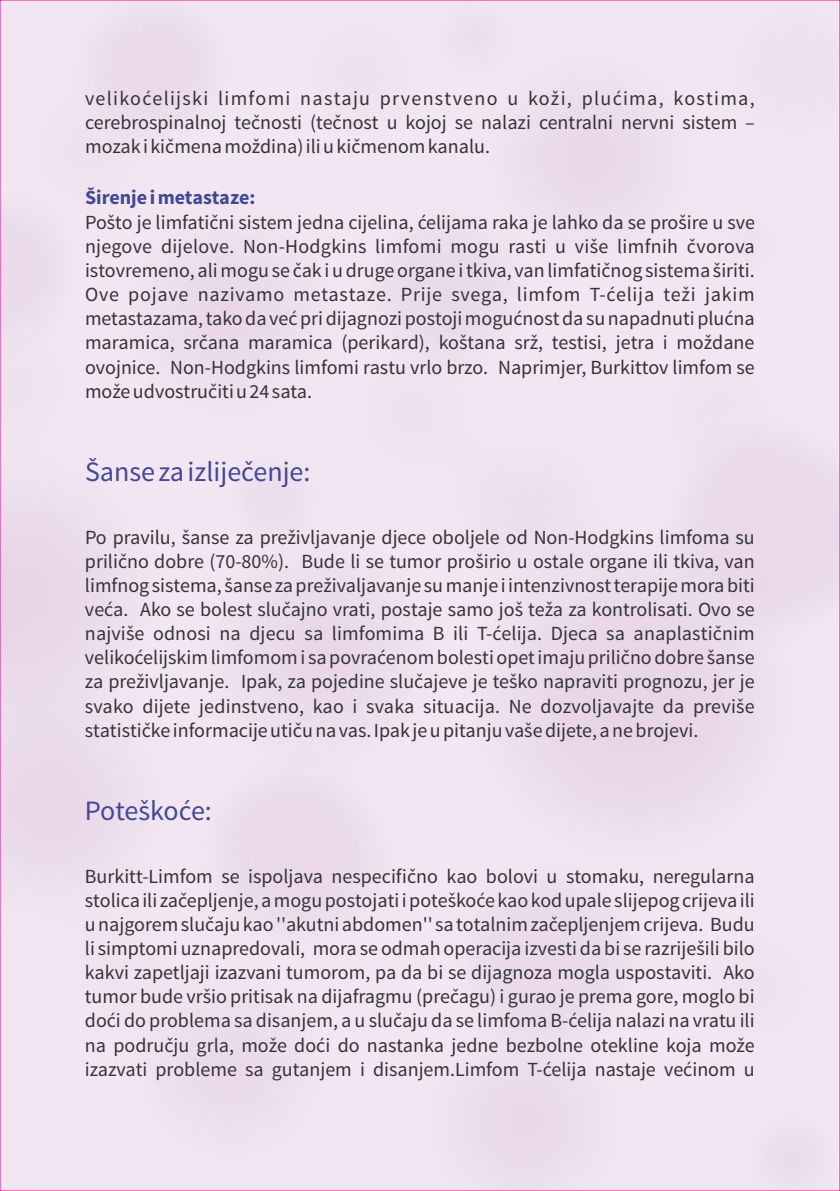
<style>
.page{position:relative;width:840px;height:1191px;background:#fff}
.page>*{position:absolute;margin:0;border:0;box-sizing:border-box;transform-origin:0 0}
.t1{font:28px "Source Sans Pro";color:#424992}
.t2{font:20px/24.2px "Source Sans Pro";color:#343434;text-align:justify}
.t3{font:700 20px "Source Sans Pro";color:#424992}
</style>
<div class="page">
<p class="t2" style="left:85px;top:88px;width:671px">velikoćelijski limfomi nastaju prvenstveno u koži, plućima, kostima, cerebrospinalnoj tečnosti (tečnost u kojoj se nalazi centralni nervni sistem – mozak i kičmena moždina) ili u kičmenom kanalu.</p>
<p class="t3" style="left:85px;top:189px;width:172px">Širenje i metastaze:</p>
<p class="t2" style="left:85px;top:212px;width:671px">Pošto je limfatični sistem jedna cijelina, ćelijama raka je lahko da se prošire u sve njegove dijelove. Non-Hodgkins limfomi mogu rasti u više limfnih čvorova istovremeno, ali mogu se čak i u druge organe i tkiva, van limfatičnog sistema širiti.<br>Ove pojave nazivamo metastaze. Prije svega, limfom T-ćelija teži jakim metastazama, tako da već pri dijagnozi postoji mogućnost da su napadnuti plućna maramica, srčana maramica (perikard), koštana srž, testisi, jetra i moždane ovojnice. Non-Hodgkins limfomi rastu vrlo brzo. Naprimjer, Burkittov limfom se može udvostručiti u 24 sata.</p>
<h1 class="t1" style="left:85px;top:460px;width:227px">Šanse za izliječenje:</h1>
<p class="t2" style="left:85px;top:526px;width:671px">Po pravilu, šanse za preživljavanje djece oboljele od Non-Hodgkins limfoma su prilično dobre (70-80%). Bude li se tumor proširio u ostale organe ili tkiva, van limfnog sistema, šanse za preživaljavanje su manje i intenzivnost terapije mora biti veća. Ako se bolest slučajno vrati, postaje samo još teža za kontrolisati. Ovo se najviše odnosi na djecu sa limfomima B ili T-ćelija. Djeca sa anaplastičnim velikoćelijskim limfomom i sa povraćenom bolesti opet imaju prilično dobre šanse za preživljavanje. Ipak, za pojedine slučajeve je teško napraviti prognozu, jer je svako dijete jedinstveno, kao i svaka situacija. Ne dozvoljavajte da previše statističke informacije utiču na vas. Ipak je u pitanju vaše dijete, a ne brojevi.</p>
<h1 class="t1" style="left:85px;top:799px;width:128px">Poteškoće:</h1>
<p class="t2" style="left:85px;top:865px;width:671px">Burkitt-Limfom se ispoljava nespecifično kao bolovi u stomaku, neregularna stolica ili začepljenje, a mogu postojati i poteškoće kao kod upale slijepog crijeva ili u najgorem slučaju kao ''akutni abdomen'' sa totalnim začepljenjem crijeva. Budu li simptomi uznapredovali, mora se odmah operacija izvesti da bi se razriješili bilo kakvi zapetljaji izazvani tumorom, pa da bi se dijagnoza mogla uspostaviti. Ako tumor bude vršio pritisak na dijafragmu (prečagu) i gurao je prema gore, moglo bi doći do problema sa disanjem, a u slučaju da se limfoma B-ćelija nalazi na vratu ili na području grla, može doći do nastanka jedne bezbolne otekline koja može izazvati probleme sa gutanjem i disanjem.Limfom T-ćelija nastaje većinom u</p>
</div>
